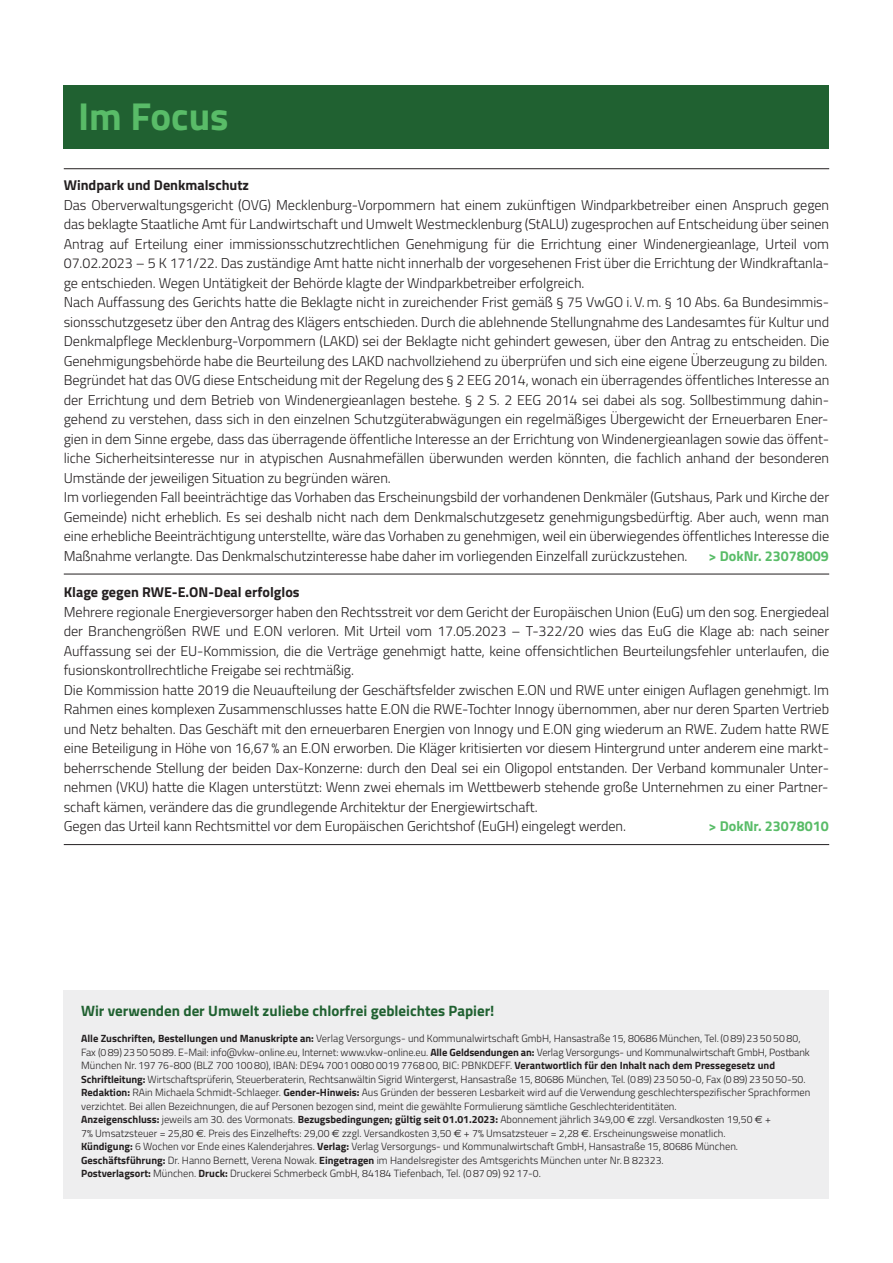
<style>
.page{position:relative;width:893px;height:1263px;background:#fff}
.page>*{position:absolute;margin:0;border:0;box-sizing:border-box;transform-origin:0 0}
.t1{font:700 39px "Titillium";color:#59bc68}
.t2{font:700 15px "Titillium";color:#206131}
.t3{font:300 14.25px/19.5px "Titillium";letter-spacing:-.005em;color:#231f20;text-align:justify}
.t4{font:700 14.25px "Titillium";color:#231f20}
.t5{font:700 14.25px "Titillium";color:#59bc68}
.t6{font:300 10.5px/13.5px "Titillium";color:#231f20}
.s1{font-weight:700}
.s2{font-family:"Euro Sans";font-weight:400}
</style>
<div class="page">
<div style="left:64px;top:991px;width:765px;height:208px;background:#eeeeef"></div>
<div style="left:64px;top:85px;width:765px;height:64px;background:#206131"></div>
<hr style="left:64px;top:168px;width:765px;height:1px;background:#231f20">
<hr style="left:64px;top:574px;width:765px;height:1px;background:#231f20">
<hr style="left:64px;top:844px;width:765px;height:1px;background:#231f20">
<p class="t1" style="left:78px;top:103px;width:152px">Im Focus</p>
<p class="t4" style="left:64px;top:180px;width:187px">Windpark und Denkmalschutz</p>
<p class="t3" style="left:64px;top:197px;width:767px">Das Oberverwaltungsgericht (OVG) Mecklenburg-Vorpommern hat einem zukünftigen Windparkbetreiber einen Anspruch gegen das beklagte Staatliche Amt für Landwirtschaft und Umwelt Westmecklenburg (StALU) zugesprochen auf Entscheidung über seinen Antrag auf Erteilung einer immissionsschutzrechtlichen Genehmigung für die Errichtung einer Windenergieanlage, Urteil vom 07.02.2023 – 5 K 171/22. Das zuständige Amt hatte nicht innerhalb der vorgesehenen Frist über die Errichtung der Windkraftanla&shy;ge entschieden. Wegen Untätigkeit der Behörde klagte der Windparkbetreiber erfolgreich.</p>
<p class="t3" style="left:64px;top:294px;width:767px">Nach Auffassung des Gerichts hatte die Beklagte nicht in zureichender Frist gemäß § 75 VwGO i.V. m. § 10 Abs. 6a Bundesimmis - sionsschutzgesetz über den Antrag des Klägers entschieden. Durch die ablehnende Stellungnahme des Landesamtes für Kultur und Denkmalpflege Mecklenburg-Vorpommern (LAKD) sei der Beklagte nicht gehindert gewesen, über den Antrag zu entscheiden. Die Genehmigungsbehörde habe die Beurteilung des LAKD nachvollziehend zu überprüfen und sich eine eigene Überzeugung zu bilden.</p>
<p class="t3" style="left:64px;top:372px;width:767px">Begründet hat das OVG diese Entscheidung mit der Regelung des § 2 EEG 2014, wonach ein überragendes öffentliches Interesse an der Errichtung und dem Betrieb von Windenergieanlagen bestehe. § 2 S. 2 EEG 2014 sei dabei als sog. Sollbestimmung dahin - gehend zu verstehen, dass sich in den einzelnen Schutzgüterabwägungen ein regelmäßiges Übergewicht der Erneuerbaren Ener&shy;gien in dem Sinne ergebe, dass das überragende öffentliche Interesse an der Errichtung von Windenergieanlagen sowie das öffent&shy;liche Sicherheitsinteresse nur in atypischen Ausnahmefällen überwunden werden könnten, die fachlich anhand der besonderen Umstände der jeweiligen Situation zu begründen wären.</p>
<p class="t3" style="left:64px;top:489px;width:767px">Im vorliegenden Fall beeinträchtige das Vorhaben das Erscheinungsbild der vorhandenen Denkmäler (Gutshaus, Park und Kirche der Gemeinde) nicht erheblich. Es sei deshalb nicht nach dem Denkmalschutzgesetz genehmigungsbedürftig. Aber auch, wenn man eine erhebliche Beeinträchtigung unterstellte, wäre das Vorhaben zu genehmigen, weil ein überwiegendes öffentliches Interesse die Maßnahme verlangte. Das Denkmalschutzinteresse habe daher im vorliegenden Einzelfall zurückzustehen.</p>
<p class="t5" style="left:709px;top:551px;width:122px">&gt; DokNr. 23078009</p>
<p class="t4" style="left:64px;top:587px;width:237px">Klage gegen RWE-E.ON-Deal erfolglos</p>
<p class="t3" style="left:64px;top:604px;width:767px">Mehrere regionale Energieversorger haben den Rechtsstreit vor dem Gericht der Europäischen Union (EuG) um den sog. Energiedeal der Branchengrößen RWE und E.ON verloren. Mit Urteil vom 17.05.2023 – T-322/20 wies das EuG die Klage ab: nach seiner Auf fassung sei der EU-Kommission, die die Verträge genehmigt hatte, keine offensichtlichen Beurteilungsfehler unterlaufen, die fusionskontrollrechtliche Freigabe sei rechtmäßig.</p>
<p class="t3" style="left:64px;top:682px;width:767px">Die Kommission hatte 2019 die Neuaufteilung der Geschäftsfelder zwischen E.ON und RWE unter einigen Auflagen genehmigt. Im Rahmen eines komplexen Zusammenschlusses hatte E.ON die RWE-Tochter Innogy übernommen, aber nur deren Sparten Vertrieb und Netz behalten. Das Geschäft mit den erneuerbaren Energien von Innogy und E.ON ging wiederum an RWE. Zudem hatte RWE eine Beteiligung in Höhe von 16,67% an E.ON erworben. Die Kläger kritisierten vor diesem Hintergrund unter anderem eine markt&shy;beherrschende Stellung der beiden Dax-Konzerne: durch den Deal sei ein Oligopol entstanden. Der Verband kommunaler Unter - nehmen (VKU) hatte die Klagen unterstützt: Wenn zwei ehemals im Wettbewerb stehende große Unternehmen zu einer Partner&shy;schaft kämen, verändere das die grundlegende Architektur der Energiewirtschaft.</p>
<p class="t3" style="left:64px;top:818px;width:564px">Gegen das Urteil kann Rechtsmittel vor dem Europäischen Gerichtshof (EuGH) eingelegt werden.</p>
<p class="t5" style="left:709px;top:821px;width:122px">&gt; DokNr. 23078010</p>
<p class="t2" style="left:81px;top:1006px;width:415px">Wir verwenden der Umwelt zuliebe chlorfrei gebleichtes Papier!</p>
<p class="t6" style="left:81px;top:1033px;width:731px"><span class="s1">Alle Zuschriften, Bestellungen und Manuskripte an:</span> Verlag Versorgungs- und Kommunalwirtschaft GmbH, Hansastraße 15, 80686 München, Tel. (0 89) 23 50 50 80, Fax (089)23505089. E-Mail: info@vkw-online.eu, Internet: www.vkw-online.eu. <span class="s1">Alle Geldsendungen an:</span> Verlag Versorgungs- und Kommunalwirtschaft GmbH, Postbank München Nr. 197 76-800 (BLZ 700 100 80), IBAN: DE94 7001 0080 0019 7768 00, BIC: PBNKDEFF. <span class="s1">Verantwortlich für den Inhalt nach dem Pressegesetz und<br>Schrift leitung:</span> Wirtschaftsprüferin, Steuerberaterin, Rechtsanwältin Sigrid Wintergerst, Hansa straße 15, 80686 München, Tel. (089) 23 5050-0, Fax (0 89) 23 50 50-50.<br><span class="s1">Redaktion:</span> RAin Michaela Schmidt-Schlaeger. <span class="s1">Gender-Hinweis:</span> Aus Gründen der besseren Lesbarkeit wird auf die Verwendung geschlechterspezifischer Sprachformen verzichtet. Bei allen Bezeichnungen, die auf Personen bezogen sind, meint die gewählte Formulierung sämtliche Geschlechteridentitäten.</p>
<p class="t6" style="left:81px;top:1114px;width:691px"><span class="s1">Anzeigenschluss:</span> jeweils am 30. des Vormonats. <span class="s1">Bezugsbedingungen; gültig seit 01.01.2023:</span> Abonnement jährlich 349,00 <span class="s2">€</span> zzgl. Versandkosten 19,50 <span class="s2">€</span> + 7% Umsatzsteuer = 25,80 <span class="s2">€</span>. Preis des Einzelhefts: 29,00 <span class="s2">€</span> zzgl. Versandkosten 3,50 <span class="s2">€</span> + 7% Umsatzsteuer = 2,28 <span class="s2">€</span>. Erscheinungsweise monatlich.<br><span class="s1">Kündi gung:</span> 6 Wochen vor Ende eines Kalenderjahres. <span class="s1">Verlag:</span> Verlag Versorgungs- und Kommunalwirtschaft GmbH, Hansastraße 15, 80686 München.<br><span class="s1">Geschäftsführung:</span> Dr. Hanno Bernett, Verena Nowak. <span class="s1">Einge tragen</span> im Handels register des Amtsgerichts München unter Nr.B 82323.<br><span class="s1">Postverlagsort:</span> München. <span class="s1">Druck:</span> Druckerei Schmerbeck GmbH, 84184 Tiefenbach, Tel. (0 87 09) 92 17-0.</p>
</div>
